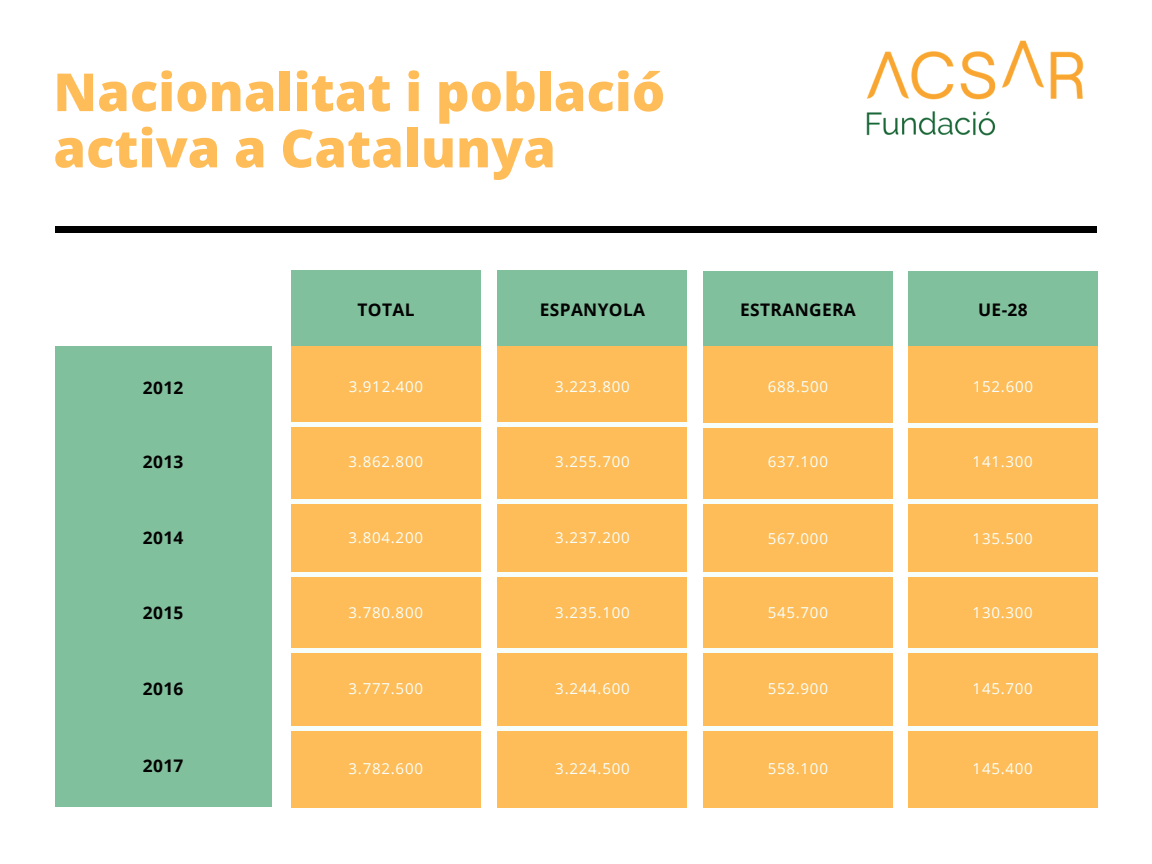
<style>
.page{position:relative;width:1152px;height:864px;background:#fff}
.page>*{position:absolute;margin:0;border:0;box-sizing:border-box;transform-origin:0 0}
.t1{font:800 52.5px/56.2px "Open Sans";color:#ffbd59}
.t2{font:700 17.4px "Open Sans";letter-spacing:.02em;color:#040304}
.t3{font:15.15px "Open Sans";letter-spacing:.05em;color:#f6fffc}
</style>
<div class="page">
<div style="left:908px;top:271px;width:190px;height:76px;background:#81c09c"></div>
<div style="left:908px;top:346px;width:190px;height:462px;background:#ffbd59"></div>
<hr style="left:908px;top:423px;width:190px;height:4px;background:#f6fffc">
<hr style="left:908px;top:500px;width:190px;height:4px;background:#f6fffc">
<hr style="left:908px;top:573px;width:190px;height:4px;background:#f6fffc">
<div style="left:908px;top:648px;width:189px;height:5px;background:#f6fffc"></div>
<hr style="left:908px;top:727px;width:189px;height:4px;background:#f6fffc">
<div style="left:497px;top:270px;width:190px;height:77px;background:#81c09c"></div>
<div style="left:497px;top:346px;width:189px;height:462px;background:#ffbd59"></div>
<div style="left:497px;top:422px;width:189px;height:5px;background:#f6fffc"></div>
<hr style="left:497px;top:499px;width:189px;height:4px;background:#f6fffc">
<div style="left:497px;top:572px;width:189px;height:5px;background:#f6fffc"></div>
<hr style="left:497px;top:648px;width:189px;height:4px;background:#f6fffc">
<hr style="left:497px;top:726px;width:189px;height:4px;background:#f6fffc">
<div style="left:703px;top:271px;width:189px;height:76px;background:#81c09c"></div>
<div style="left:703px;top:346px;width:189px;height:462px;background:#ffbd59"></div>
<hr style="left:703px;top:423px;width:189px;height:4px;background:#f6fffc">
<hr style="left:703px;top:500px;width:189px;height:4px;background:#f6fffc">
<hr style="left:703px;top:573px;width:189px;height:4px;background:#f6fffc">
<div style="left:703px;top:648px;width:189px;height:5px;background:#f6fffc"></div>
<hr style="left:703px;top:727px;width:189px;height:4px;background:#f6fffc">
<div style="left:292px;top:270px;width:189px;height:77px;background:#81c09c"></div>
<div style="left:292px;top:346px;width:189px;height:462px;background:#ffbd59"></div>
<div style="left:292px;top:422px;width:189px;height:5px;background:#f6fffc"></div>
<hr style="left:292px;top:499px;width:189px;height:4px;background:#f6fffc">
<div style="left:292px;top:572px;width:189px;height:5px;background:#f6fffc"></div>
<hr style="left:291px;top:648px;width:189px;height:4px;background:#f6fffc">
<hr style="left:291px;top:726px;width:189px;height:4px;background:#f6fffc">
<div style="left:56px;top:226px;width:1041px;height:6px;background:#000"></div>
<div style="left:55px;top:346px;width:217px;height:461px;background:#81c09c"></div>
<img style="left:866px;top:40px;width:218px;height:96px">
<p class="t1" style="left:53px;top:63px;width:613px">Nacionalitat i població activa a Catalunya</p>
<p class="t2" style="left:358px;top:297px;width:58px">TOTAL</p>
<p class="t2" style="left:540px;top:297px;width:107px">ESPANYOLA</p>
<p class="t2" style="left:740px;top:297px;width:117px">ESTRANGERA</p>
<p class="t2" style="left:978px;top:297px;width:51px">UE-28</p>
<p class="t2" style="left:143px;top:375px;width:42px">2012</p>
<p class="t3" style="left:349px;top:376px;width:76px">3.912.400</p>
<p class="t3" style="left:555px;top:376px;width:76px">3.223.800</p>
<p class="t3" style="left:768px;top:375px;width:62px">688.500</p>
<p class="t3" style="left:973px;top:375px;width:62px">152.600</p>
<p class="t2" style="left:143px;top:449px;width:42px">2013</p>
<p class="t3" style="left:349px;top:451px;width:76px">3.862.800</p>
<p class="t3" style="left:555px;top:451px;width:76px">3.255.700</p>
<p class="t3" style="left:768px;top:451px;width:62px">637.100</p>
<p class="t3" style="left:973px;top:451px;width:62px">141.300</p>
<p class="t2" style="left:143px;top:526px;width:42px">2014</p>
<p class="t3" style="left:349px;top:527px;width:76px">3.804.200</p>
<p class="t3" style="left:555px;top:527px;width:76px">3.237.200</p>
<p class="t3" style="left:768px;top:528px;width:62px">567.000</p>
<p class="t3" style="left:973px;top:528px;width:62px">135.500</p>
<p class="t2" style="left:143px;top:600px;width:42px">2015</p>
<p class="t3" style="left:349px;top:601px;width:76px">3.780.800</p>
<p class="t3" style="left:555px;top:601px;width:76px">3.235.100</p>
<p class="t3" style="left:768px;top:601px;width:62px">545.700</p>
<p class="t3" style="left:973px;top:601px;width:62px">130.300</p>
<p class="t2" style="left:143px;top:677px;width:42px">2016</p>
<p class="t3" style="left:349px;top:678px;width:76px">3.777.500</p>
<p class="t3" style="left:555px;top:678px;width:76px">3.244.600</p>
<p class="t3" style="left:768px;top:678px;width:62px">552.900</p>
<p class="t3" style="left:973px;top:678px;width:62px">145.700</p>
<p class="t2" style="left:143px;top:754px;width:42px">2017</p>
<p class="t3" style="left:349px;top:758px;width:76px">3.782.600</p>
<p class="t3" style="left:555px;top:758px;width:76px">3.224.500</p>
<p class="t3" style="left:768px;top:758px;width:62px">558.100</p>
<p class="t3" style="left:973px;top:758px;width:62px">145.400</p>
</div>
